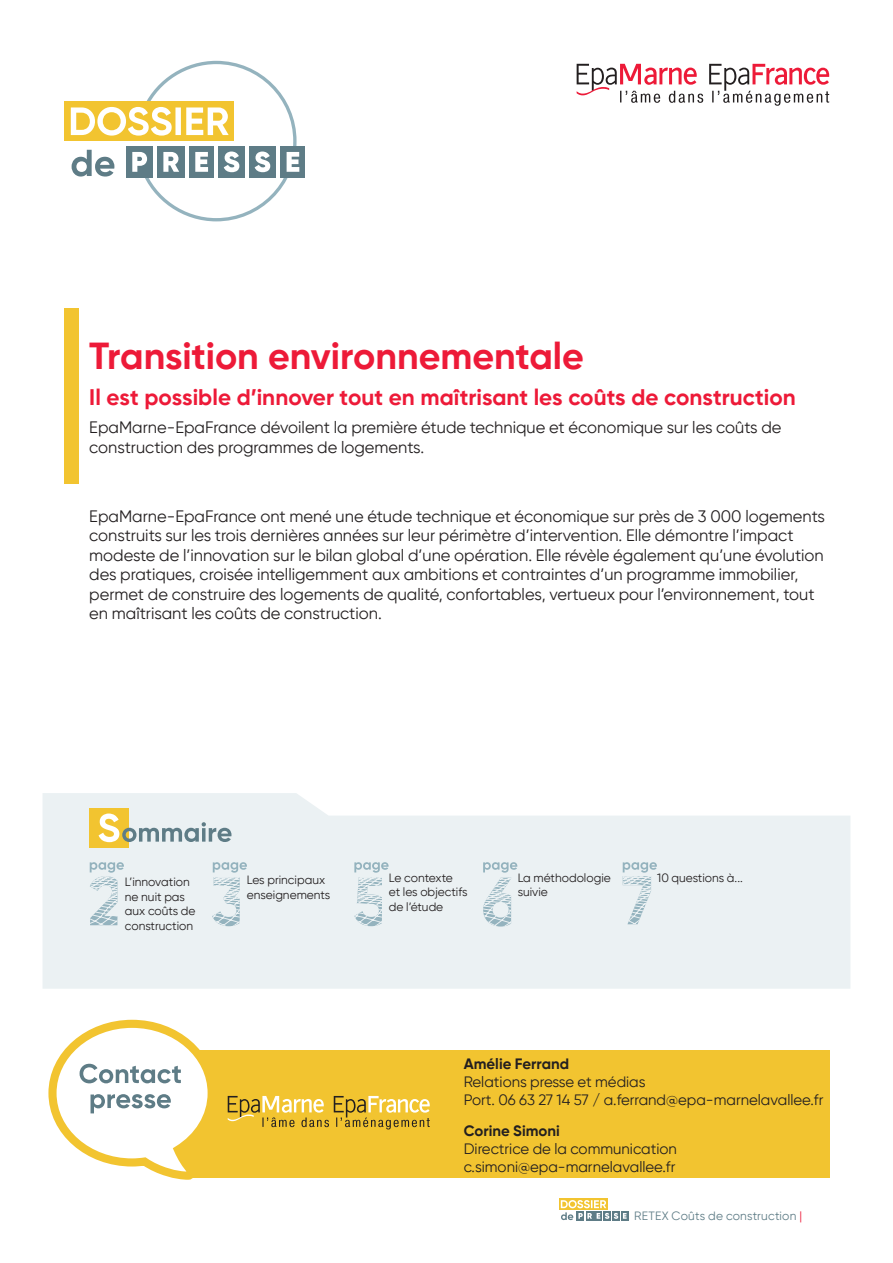
<style>
.page{position:relative;width:893px;height:1263px;background:#fff}
.page>*{position:absolute;margin:0;border:0;box-sizing:border-box;transform-origin:0 0}
.EPA_Titre_couv{font:700 37.5px "Gilroy";color:#ed1a38}
.EPA_Sous_titre_couv{font:700 22.5px "Gilroy";color:#ed1a38}
.EPA_Chapeau{font:16.5px/19.5px "Gilroy";color:#231f20}
.EPA_Titre_3{font:15px "Gilroy";color:#231f20}
.EPA_Titre_3-2{font:700 15px "Gilroy";color:#231f20}
.EPA_sommaire{font:12px/14.4px "Gilroy";color:#231f20}
.t1{font:12px "Gilroy";letter-spacing:.015em;color:#5e7c86}
.s1{color:#ed1a38}
</style>
<div class="page">
<div style="left:621px;top:1211px;width:7px;height:9px;background:#5e7c86"></div>
<div style="left:559px;top:1198px;width:49px;height:12px;background:#f2c430"></div>
<svg style="left:561px;top:1200px;width:66px;height:20px"></svg>
<svg style="left:43px;top:793px;width:807px;height:196px;background:#edf2f4"></svg>
<div style="left:64px;top:309px;width:14px;height:175px;background:#f2c430"></div>
<svg style="left:90px;top:862px;width:34px;height:63px;background:#d1dee3"></svg>
<svg style="left:212px;top:862px;width:35px;height:64px;background:#d3e0e4"></svg>
<svg style="left:354px;top:862px;width:35px;height:64px;background:#d2dfe4"></svg>
<div style="left:385px;top:873px;width:90px;height:96px;background:#ebf1f3"></div>
<div style="left:121px;top:877px;width:85px;height:96px;background:#ebf1f3"></div>
<div style="left:243px;top:875px;width:103px;height:96px;background:#ebf1f3"></div>
<svg style="left:577px;top:64px;width:252px;height:42px"></svg>
<div style="left:280px;top:147px;width:25px;height:31px;background:#5e7c86"></div>
<div style="left:64px;top:102px;width:170px;height:39px;background:#f2c430"></div>
<svg style="left:71px;top:60px;width:228px;height:162px"></svg>
<div style="left:89px;top:808px;width:40px;height:39px;background:#f2c430"></div>
<svg style="left:99px;top:813px;width:132px;height:29px;background:#ced2c3"></svg>
<div style="left:182px;top:1050px;width:647px;height:128px;background:#f2c430"></div>
<svg style="left:48px;top:1019px;width:382px;height:161px"></svg>
<svg style="left:483px;top:862px;width:34px;height:64px;background:#d1dee3"></svg>
<div style="left:514px;top:873px;width:101px;height:96px;background:#ebf1f3"></div>
<div style="left:654px;top:873px;width:106px;height:53px;background:#ebf1f3"></div>
<svg style="left:623px;top:862px;width:34px;height:62px;background:#d7e3e7"></svg>
<p class="EPA_Titre_couv" style="left:89px;top:332px;width:496px">Transition environnementale</p>
<p class="EPA_Sous_titre_couv" style="left:89px;top:383px;width:708px">Il est possible d’innover tout en maîtrisant les coûts de construction</p>
<p class="EPA_Chapeau" style="left:89px;top:418px;width:694px">EpaMarne-EpaFrance dévoilent la première étude technique et économique sur les coûts de construction des programmes de logements.</p>
<p class="EPA_Chapeau" style="left:89px;top:506px;width:737px">EpaMarne-EpaFrance ont mené une étude technique et économique sur près de 3 000 logements construits sur les trois dernières années sur leur périmètre d’intervention. Elle démontre l’impact modeste de l’innovation sur le bilan global d’une opération. Elle révèle également qu’une évolution des pratiques, croisée intelligemment aux ambitions et contraintes d’un programme immobilier, permet de construire des logements de qualité, confortables, vertueux pour l’environnement, tout en maîtrisant les coûts de construction.</p>
<p class="EPA_sommaire" style="left:125px;top:875px;width:72px">L’innovation ne nuit pas aux coûts de construction</p>
<p class="EPA_sommaire" style="left:247px;top:873px;width:85px">Les principaux enseignements</p>
<p class="EPA_sommaire" style="left:389px;top:870px;width:80px">Le contexte<br>et les objectifs de l’étude</p>
<p class="EPA_sommaire" style="left:518px;top:870px;width:95px">La méthodologie suivie</p>
<p class="EPA_sommaire" style="left:657px;top:870px;width:87px">10 questions à...</p>
<p class="EPA_Titre_3-2" style="left:464px;top:1054px;width:107px">Amélie Ferrand</p>
<p class="EPA_Titre_3" style="left:464px;top:1072px;width:183px">Relations presse et médias</p>
<p class="EPA_Titre_3" style="left:464px;top:1090px;width:361px">Port. 06 63 27 14 57 / a.ferrand@epa-marnelavallee.fr</p>
<p class="EPA_Titre_3-2" style="left:464px;top:1121px;width:98px">Corine Simoni</p>
<p class="EPA_Titre_3" style="left:464px;top:1139px;width:215px">Directrice de la communication</p>
<p class="EPA_Titre_3" style="left:464px;top:1157px;width:213px">c.simoni@epa-marnelavallee.fr</p>
<p class="t1" style="left:634px;top:1209px;width:169px">RETEX Coûts de construction <span class="s1">|</span></p>
</div>
